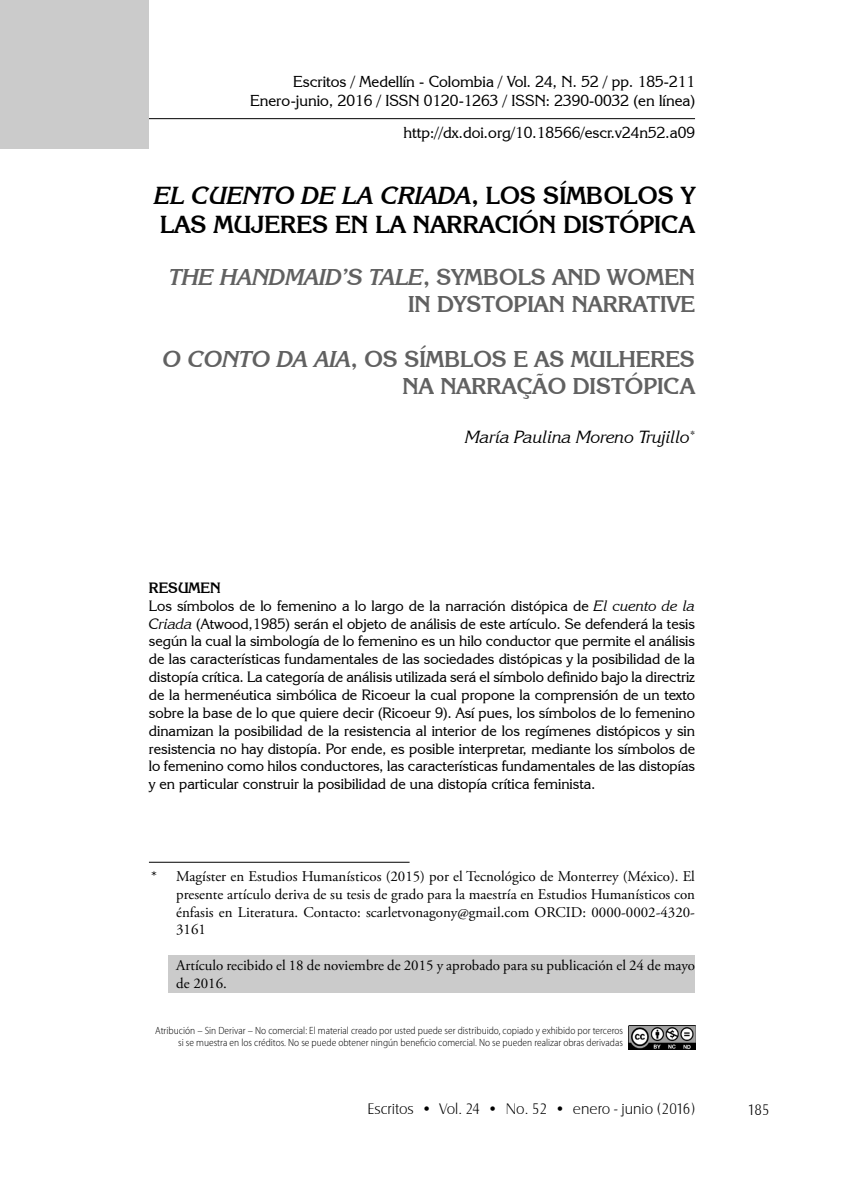
<style>
.page{position:relative;width:844px;height:1191px;background:#fff}
.page>*{position:absolute;margin:0;border:0;box-sizing:border-box;transform-origin:0 0}
.t1{font:700 24.5px/29.4px "Korinna IT Cby BT";color:#000}
.t2{font:700 22.75px/27.3px "Korinna IT Cby BT";color:#616161;text-align:right}
.t3{font:italic 17.5px "Korinna IT Cby BT";color:#000}
.t4{font:15.75px/18.9px "Korinna IT Cby BT";color:#000;text-align:right}
.t5{font:15.75px "Castle T Ligh";color:#000}
.t6{font:14.88px/17.8px "Korinna IT Cby BT";color:#000}
.t7{font:14.88px/17.8px "Adobe Garamond Pro";color:#000;text-align:justify}
.t8{font:300 semi-condensed 10.5px/12.6px "Myriad Pro";color:#000;text-align:right}
.s1{font-style:italic}
.s2{font-weight:700}
</style>
<div class="page">
<hr style="left:149px;top:118px;width:545px;height:1px;background:#000">
<div style="left:169px;top:955px;width:525px;height:37px;background:#cbcbcb"></div>
<img style="left:628px;top:1026px;width:66px;height:23px">
<div style="left:0;top:0;width:149px;height:149px;background:#cbcbcb"></div>
<hr style="left:149px;top:861px;width:260px;height:1px;background:#000">
<p class="t4" style="left:250px;top:71px;width:446px">Escritos / Medellín - Colombia / Vol. 24, N. 52 / pp. 185-211<br>Enero-junio, 2016 / ISSN 0120-1263 / ISSN: 2390-0032 (en línea)</p>
<p class="t4" style="left:403px;top:122px;width:293px">http://dx.doi.org/10.18566/escr.v24n52.a09</p>
<h1 class="t1" style="left:154px;top:180px;width:541px"><span class="s1">EL CUENTO DE LA CRIADA</span>, LOS SÍMBOLOS Y<br>LAS MUJERES EN LA NARRACIÓN DISTÓPICA</h1>
<h2 class="t2" style="left:169px;top:263px;width:527px"><span class="s1">THE HANDMAID’S TALE</span>, SYMBOLS AND WOMEN<br>IN DYSTOPIAN NARRATIVE</h2>
<h2 class="t2" style="left:163px;top:345px;width:533px"><span class="s1">O CONTO DA AIA</span>, OS SÍMBLOS E AS MULHERES<br>NA NARRAÇÃO DISTÓPICA</h2>
<p class="t3" style="left:465px;top:426px;width:231px">María Paulina Moreno Trujillo<sup>*</sup></p>
<p class="t6" style="left:149px;top:578px;width:547px"><span class="s2">RESUMEN<br></span>Los símbolos de lo femenino a lo largo de la narración distópica de <span class="s1">El cuento de la Criada</span> (Atwood,1985) serán el objeto de análisis de este artículo. Se defenderá la tesis según la cual la simbología de lo femenino es un hilo conductor que permite el análisis de las características fundamentales de las sociedades distópicas y la posibilidad de la distopía crítica. La categoría de análisis utilizada será el símbolo definido bajo la directriz de la hermenéutica simbólica de Ricoeur la cual propone la comprensión de un texto sobre la base de lo que quiere decir (Ricoeur 9). Así pues, los símbolos de lo femenino dinamizan la posibilidad de la resistencia al interior de los regímenes distópicos y sin resistencia no hay distopía. Por ende, es posible interpretar, mediante los símbolos de lo femenino como hilos conductores, las características fundamentales de las distopías y en particular construir la posibilidad de una distopía crítica feminista.</p>
<p class="t7" style="left:176px;top:867px;width:520px;text-indent:-25px">* Magíster en Estudios Humanísticos (2015) por el Tecnológico de Monterrey (México). El presente artículo deriva de su tesis de grado para la maestría en Estudios Humanísticos con énfasis en Literatura. Contacto: scarletvonagony@gmail.com ORCID: 0000-0002-4320- 3161</p>
<p class="t7" style="left:176px;top:957px;width:520px">Artículo recibido el 18 de noviembre de 2015 y aprobado para su publicación el 24 de mayo de 2016.</p>
<p class="t8" style="left:155px;top:1024px;width:469px">Atribución – Sin Derivar – No comercial: El material creado por usted puede ser distribuido, copiado y exhibido por terceros si se muestra en los créditos. No se puede obtener ningún beneficio comercial. No se pueden realizar obras derivadas</p>
<p class="t5" style="left:367px;top:1097px;width:329px">Escritos • Vol. 24 • No. 52 • enero - junio (2016)</p>
<p class="t5" style="left:747px;top:1099px;width:23px">185</p>
</div>
